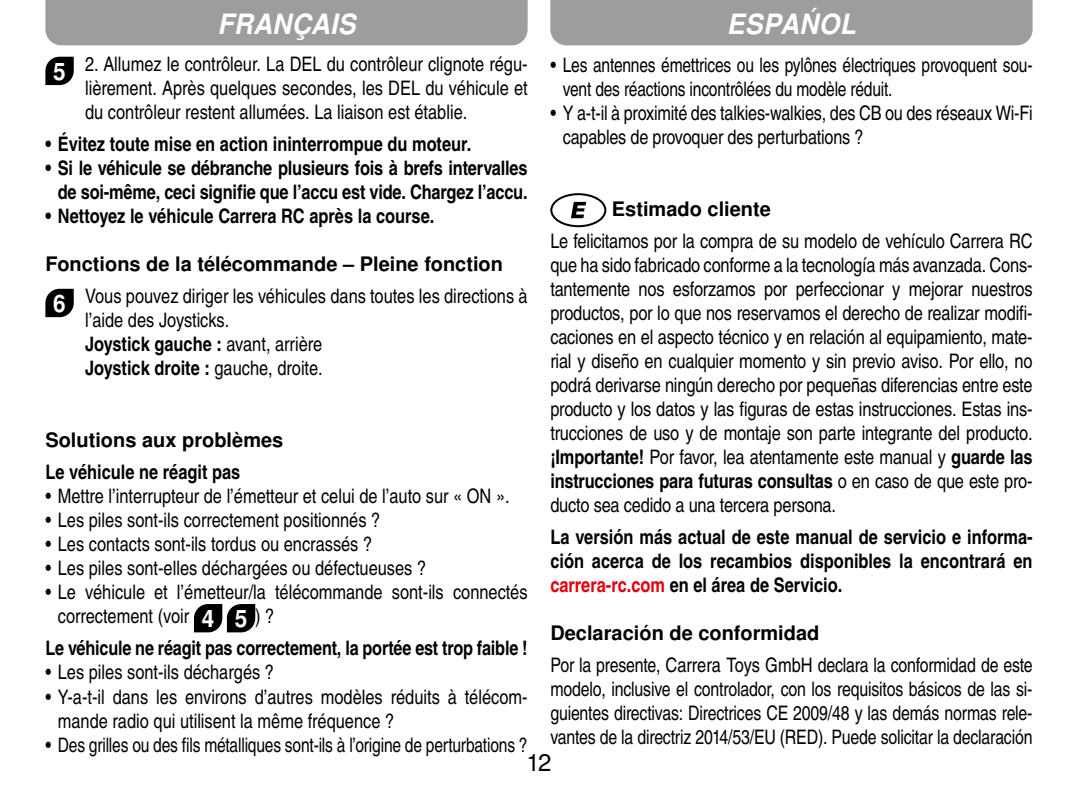
<style>
.page{position:relative;width:1078px;height:794px;background:#fff}
.page>*{position:absolute;margin:0;border:0;box-sizing:border-box;transform-origin:0 0}
.t1{font:italic 700 28px "Nimbus San LOT";letter-spacing:.015em;color:#fff;scale:.94 1}
.t2{font:24px "Nimbus San LOT";color:#000}
.t3{font:20px/24px "Nimbus San LOT Reg Con";letter-spacing:-.01em;color:#000}
.t4{font:20px/24px "Nimbus San LOT Bol Con";letter-spacing:-.01em;color:#000;text-align:right}
.t5{font:700 20px "Nimbus San LOT";color:#000}
.s1{font-family:"Nimbus San LOT";font-weight:700;font-size:24px;color:#fff}
.s2{font-family:"Nimbus San LOT Reg Con"}
.s3{font-family:"Nimbus San LOT Bol Con"}
.s4{color:#e3000f}
</style>
<div class="page">
<svg style="left:45px;top:57px;width:29px;height:28px"></svg>
<svg style="left:45px;top:289px;width:29px;height:28px"></svg>
<svg style="left:194px;top:604px;width:61px;height:28px"></svg>
<div style="left:550px;top:193px;width:56px;height:34px;border:2px solid #000;border-radius:50%"></div>
<svg style="left:571px;top:202px;width:15px;height:16px"></svg>
<div style="left:550px;top:0;width:482px;height:45px;background:#9c9d9d"></div>
<div style="left:45px;top:0;width:482px;height:45px;background:#9c9d9d"></div>
<h1 class="t1" style="left:217px;top:8px;width:148px">FRANÇAIS</h1>
<h1 class="t1" style="left:726px;top:8px;width:139px">ESPAŃOL</h1>
<p class="t3" style="left:85px;top:53px;width:444px;text-align:justify;text-indent:-32px"><span class="s1">5</span> 2. Allumez le contrôleur. La DEL du contrôleur clignote régu&shy;lièrement. Après quelques secondes, les DEL du véhicule et du contrôleur restent allumées. La liaison est établie.</p>
<p class="t4" style="left:45px;top:133px;width:427px">• Évitez toute mise en action ininterrompue du moteur.</p>
<p class="t4" style="left:45px;top:157px;width:483px">• Si le véhicule se débranche plusieurs fois à brefs intervalles de soi-même, ceci signifie que l’accu est vide. Chargez l’accu.</p>
<p class="t4" style="left:45px;top:205px;width:390px">• Nettoyez le véhicule Carrera RC après la course.</p>
<p class="t5" style="left:45px;top:252px;width:459px">Fonctions de la télécommande – Pleine fonction</p>
<p class="t3" style="left:85px;top:285px;width:444px;text-indent:-32px"><span class="s1">6</span> Vous pouvez diriger les véhicules dans toutes les directions à l’aide des Joysticks.</p>
<p class="t4" style="left:85px;top:333px;width:239px;text-align:left">Joystick gauche : <span class="s2">avant, arrière<br></span>Joystick droite : <span class="s2">gauche, droite.</span></p>
<p class="t3" style="left:562px;top:53px;width:471px;text-indent:-12px">• Les antennes émettrices ou les pylônes électriques provoquent sou&shy;vent des réactions incontrôlées du modèle réduit.</p>
<p class="t3" style="left:562px;top:101px;width:471px;text-indent:-12px">• Y a-t-il à proximité des talkies-walkies, des CB ou des réseaux Wi-Fi capables de provoquer des perturbations ?</p>
<p class="t5" style="left:611px;top:197px;width:160px">Estimado cliente</p>
<p class="t3" style="left:550px;top:229px;width:483px;text-align:justify">Le felicitamos por la compra de su modelo de vehículo Carrera RC que ha sido fabricado conforme a la tecnología más avanzada. Cons&shy;tantemente nos esforzamos por perfeccionar y mejorar nuestros productos, por lo que nos reservamos el derecho de realizar modifi&shy;caciones en el aspecto técnico y en relación al equipamiento, mate&shy;rial y diseño en cualquier momento y sin previo aviso. Por ello, no podrá derivarse ningún derecho por pequeñas diferencias entre este producto y los datos y las figuras de estas instrucciones. Estas ins&shy;trucciones de uso y de montaje son parte integrante del producto. <span class="s3">¡Importante!</span> Por favor, lea atentamente este manual y <span class="s3">guarde las</span></p>
<p class="t4" style="left:550px;top:470px;width:483px">instrucciones para futuras consultas <span class="s2">o en caso de que este pro-</span></p>
<p class="t3" style="left:550px;top:493px;width:287px">ducto sea cedido a una tercera persona.</p>
<p class="t4" style="left:550px;top:526px;width:483px;text-align:justify">La versión más actual de este manual de servicio e informa&shy;ción acerca de los recambios disponibles la encontrará en <span class="s4">carrera-rc.com</span> en el área de Servicio.</p>
<p class="t5" style="left:550px;top:621px;width:270px">Declaración de conformidad</p>
<p class="t3" style="left:550px;top:653px;width:483px;text-align:justify">Por la presente, Carrera Toys GmbH declara la conformidad de este modelo, inclusive el controlador, con los requisitos básicos de las si&shy;guientes directivas: Directrices CE 2009/48 y las demás normas rele&shy;vantes de la directriz 2014/53/EU (RED). Puede solicitar la declaración</p>
<p class="t5" style="left:45px;top:428px;width:239px">Solutions aux problèmes</p>
<p class="t4" style="left:45px;top:461px;width:196px">Le véhicule ne réagit pas</p>
<p class="t3" style="left:45px;top:485px;width:465px">• Mettre l’interrupteur de l’émetteur et celui de l’auto sur « ON ».</p>
<p class="t3" style="left:45px;top:509px;width:336px">• Les piles sont-ils correctement positionnés ?</p>
<p class="t3" style="left:45px;top:533px;width:328px">• Les contacts sont-ils tordus ou encrassés ?</p>
<p class="t3" style="left:45px;top:557px;width:382px">• Les piles sont-elles déchargées ou défectueuses ?</p>
<p class="t3" style="left:58px;top:581px;width:471px;text-indent:-12px">• Le véhicule et l’émetteur/la télécommande sont-ils connectés correctement (voir <span class="s1">4 5</span> ) ?</p>
<p class="t4" style="left:45px;top:637px;width:483px">Le véhicule ne réagit pas correctement, la portée est trop faible !</p>
<p class="t3" style="left:45px;top:661px;width:230px">• Les piles sont-ils déchargés ?</p>
<p class="t3" style="left:58px;top:685px;width:471px;text-indent:-12px">• Y-a-t-il dans les environs d’autres modèles réduits à télécom&shy;mande radio qui utilisent la même fréquence ?</p>
<p class="t3" style="left:45px;top:733px;width:483px">• Des grilles ou des fils métalliques sont-ils à l’origine de perturbations ?</p>
<p class="t2" style="left:526px;top:748px;width:27px">12</p>
</div>
